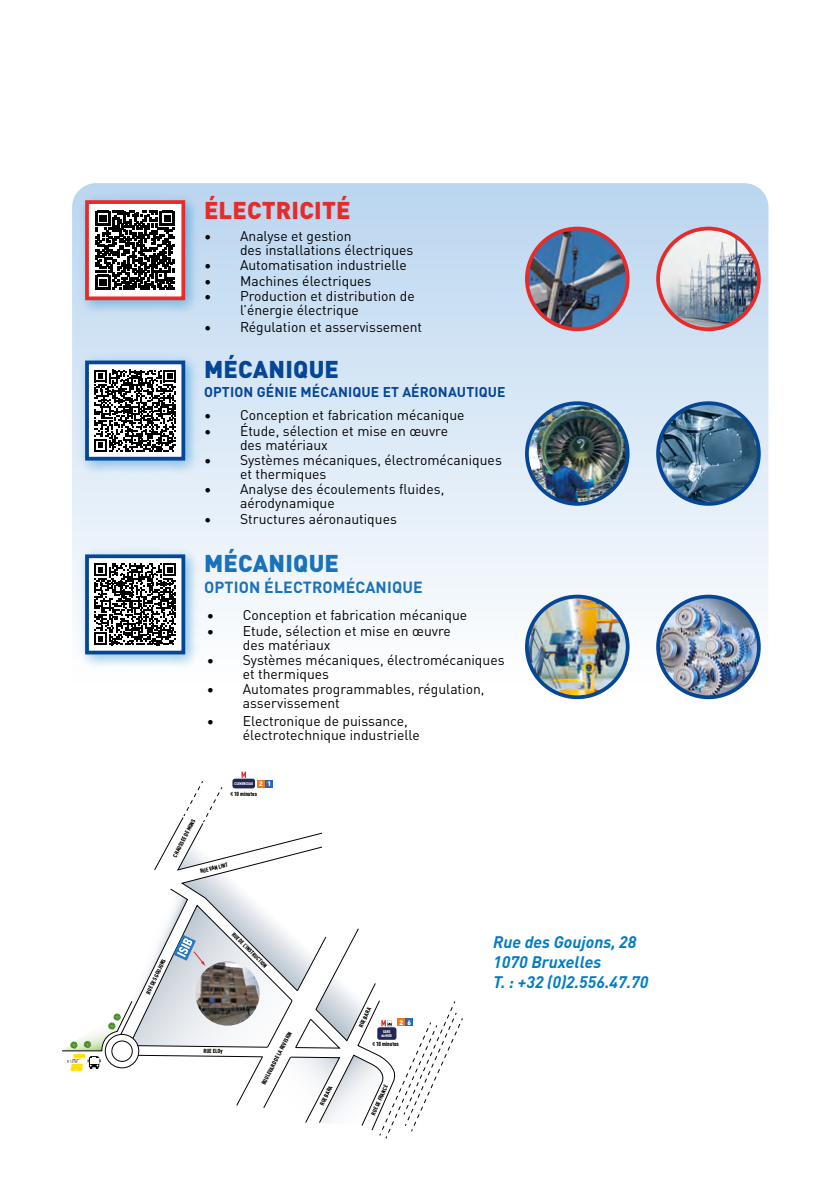
<style>
.page{position:relative;width:840px;height:1191px;background:#fff}
.page>*{position:absolute;margin:0;border:0;box-sizing:border-box;transform-origin:0 0}
.t1{font:900 24px "DINOT";letter-spacing:.01em;color:#e62c2b}
.t2{font:900 24px "DINOT";letter-spacing:.01em;color:#064696}
.t3{font:900 24px "DINOT";letter-spacing:.01em;color:#1a72b9}
.t4{font:italic 700 16.6px/20px "DINOT";color:#007cc5}
.t5{font:700 16px "DINOT";letter-spacing:.01em;color:#1a72b9}
.t6{font:14px/14px "DINOT";color:#000}
.t7{font:700 14px "DINOT";letter-spacing:.01em;color:#064696}
.t8{font:900 6.6px "DINOT";color:#fff}
.t9{font:900 condensed 5.8px "DINOT";color:#020203}
.t10{font:900 condensed 4px/4.8px "DINOT";color:#fff;text-align:center}
</style>
<div class="page">
<div style="left:72px;top:183px;width:696px;height:624px;background:linear-gradient(to bottom,#bdd5ee,#fff);border-radius:24px"></div>
<div style="left:77px;top:193px;width:123px;height:123px;background:#007cc5;opacity:.45"></div>
<div style="left:87px;top:202px;width:96px;height:96px;background:#fff"></div>
<svg style="left:95px;top:211px;width:80px;height:79px"></svg>
<div style="left:85px;top:200px;width:100px;height:100px;border:4px solid #e62c2b"></div>
<div style="left:77px;top:353px;width:123px;height:123px;background:#007cc5;opacity:.45"></div>
<div style="left:87px;top:362px;width:96px;height:97px;background:#fff"></div>
<svg style="left:94px;top:370px;width:82px;height:81px"></svg>
<div style="left:85px;top:360px;width:100px;height:100px;border:4px solid #064696"></div>
<div style="left:77px;top:547px;width:123px;height:123px;background:#007cc5;opacity:.45"></div>
<div style="left:87px;top:556px;width:96px;height:96px;background:#fff"></div>
<svg style="left:94px;top:563px;width:82px;height:82px"></svg>
<div style="left:85px;top:554px;width:100px;height:100px;border:4px solid #064696"></div>
<svg style="left:177px;top:832px;width:145px;height:56px"></svg>
<svg style="left:62px;top:888px;width:400px;height:250px"></svg>
<svg style="left:241px;top:771px;width:5px;height:7px"></svg>
<div style="left:232px;top:778px;width:23px;height:10px;background:#232755;border-radius:2px"></div>
<svg style="left:154px;top:781px;width:68px;height:89px"></svg>
<div style="left:257px;top:780px;width:7px;height:7px;background:#ef7a19"></div>
<div style="left:265px;top:780px;width:8px;height:7px;background:#2c67b0"></div>
<div style="left:397px;top:1018px;width:7px;height:8px;background:#ef7a19"></div>
<div style="left:405px;top:1018px;width:8px;height:8px;background:#2c67b0"></div>
<img style="left:526px;top:228px;width:101px;height:101px;border-radius:50px">
<div style="left:524px;top:227px;width:105px;height:104px;border:4px solid #e62c2b;border-radius:50%"></div>
<img style="left:526px;top:403px;width:101px;height:101px;border-radius:50px">
<div style="left:524px;top:401px;width:105px;height:105px;border:4px solid #064696;border-radius:50%"></div>
<img style="left:526px;top:596px;width:101px;height:101px;border-radius:50px">
<div style="left:524px;top:594px;width:105px;height:105px;border:4px solid #064696;border-radius:50%"></div>
<img style="left:657px;top:228px;width:101px;height:101px;border-radius:50px">
<div style="left:655px;top:227px;width:105px;height:104px;border:4px solid #e62c2b;border-radius:50%"></div>
<img style="left:657px;top:403px;width:101px;height:101px;border-radius:50px">
<div style="left:655px;top:401px;width:105px;height:105px;border:4px solid #064696;border-radius:50%"></div>
<img style="left:657px;top:596px;width:101px;height:101px;border-radius:50px">
<div style="left:655px;top:594px;width:105px;height:105px;border:4px solid #064696;border-radius:50%"></div>
<h1 class="t1" style="left:204px;top:191px;width:148px">ÉLECTRICITÉ</h1>
<p class="t6" style="left:240px;top:227px;width:175px;text-indent:-36px">• Analyse et gestion<br>des installations électriques</p>
<p class="t6" style="left:204px;top:257px;width:204px">• Automatisation industrielle</p>
<p class="t6" style="left:204px;top:272px;width:169px">• Machines électriques</p>
<p class="t6" style="left:240px;top:288px;width:176px;text-indent:-36px">• Production et distribution de l’énergie électrique</p>
<p class="t6" style="left:204px;top:319px;width:219px">• Régulation et asservissement</p>
<h1 class="t2" style="left:204px;top:350px;width:136px">MÉCANIQUE</h1>
<p class="t7" style="left:204px;top:381px;width:303px">OPTION GÉNIE MÉCANIQUE ET AÉRONAUTIQUE</p>
<p class="t6" style="left:204px;top:407px;width:262px">• Conception et fabrication mécanique</p>
<p class="t6" style="left:240px;top:422px;width:209px;text-indent:-36px">• Étude, sélection et mise en œuvre des matériaux</p>
<p class="t6" style="left:240px;top:452px;width:263px;text-indent:-36px">• Systèmes mécaniques, électromécaniques et thermiques</p>
<p class="t6" style="left:240px;top:481px;width:206px;text-indent:-36px">• Analyse des écoulements fluides, aérodynamique</p>
<p class="t6" style="left:204px;top:510px;width:194px">• Structures aéronautiques</p>
<h1 class="t3" style="left:204px;top:544px;width:136px">MÉCANIQUE</h1>
<p class="t5" style="left:204px;top:575px;width:220px">OPTION ÉLECTROMÉCANIQUE</p>
<p class="t6" style="left:207px;top:607px;width:262px">• Conception et fabrication mécanique</p>
<p class="t6" style="left:243px;top:622px;width:209px;text-indent:-36px">• Etude, sélection et mise en œuvre des matériaux</p>
<p class="t6" style="left:243px;top:651px;width:263px;text-indent:-36px">• Systèmes mécaniques, électromécaniques et thermiques</p>
<p class="t6" style="left:243px;top:681px;width:243px;text-indent:-36px">• Automates programmables, régulation, asservissement</p>
<p class="t6" style="left:243px;top:712px;width:178px;text-indent:-36px">• Electronique de puissance, électrotechnique industrielle</p>
<p class="t9" style="left:171px;top:854px;width:43px;rotate:-63deg">CHAUSSEE DE MONS</p>
<p class="t8" style="left:259px;top:778px;width:13px">2 1</p>
<p class="t10" style="left:234px;top:781px;width:20px">CLEMENCEAU</p>
<p class="t9" style="left:230px;top:789px;width:28px">≤ 10 minutes</p>
<p class="t9" style="left:144px;top:991px;width:40px;rotate:-64deg">RUE DES GOUJONS</p>
<p class="t9" style="left:199px;top:867px;width:30px;rotate:-15deg">RUE VAN LINT</p>
<p class="t9" style="left:236px;top:930px;width:49px;rotate:45deg">RUE DE L’INSTRUCTION</p>
<p class="t9" style="left:203px;top:1046px;width:21px;rotate:1deg">RUE ELOY</p>
<p class="t9" style="left:259px;top:1082px;width:60px;rotate:-63deg">BOULEVARD DE LA REVISION</p>
<p class="t9" style="left:356px;top:1025px;width:23px;rotate:-65deg">RUE BARA</p>
<p class="t10" style="left:381px;top:1028px;width:12px">GARE du MIDI</p>
<p class="t8" style="left:399px;top:1016px;width:13px">2 6</p>
<p class="t9" style="left:372px;top:1039px;width:28px">≤ 10 minutes</p>
<p class="t9" style="left:317px;top:1103px;width:23px;rotate:-65deg">RUE BARA</p>
<p class="t9" style="left:369px;top:1113px;width:34px;rotate:-66deg">RUE DE FRANCE</p>
<p class="t4" style="left:493px;top:930px;width:157px">Rue des Goujons, 28<br>1070 Bruxelles<br>T. : +32 (0)2.556.47.70</p>
</div>
